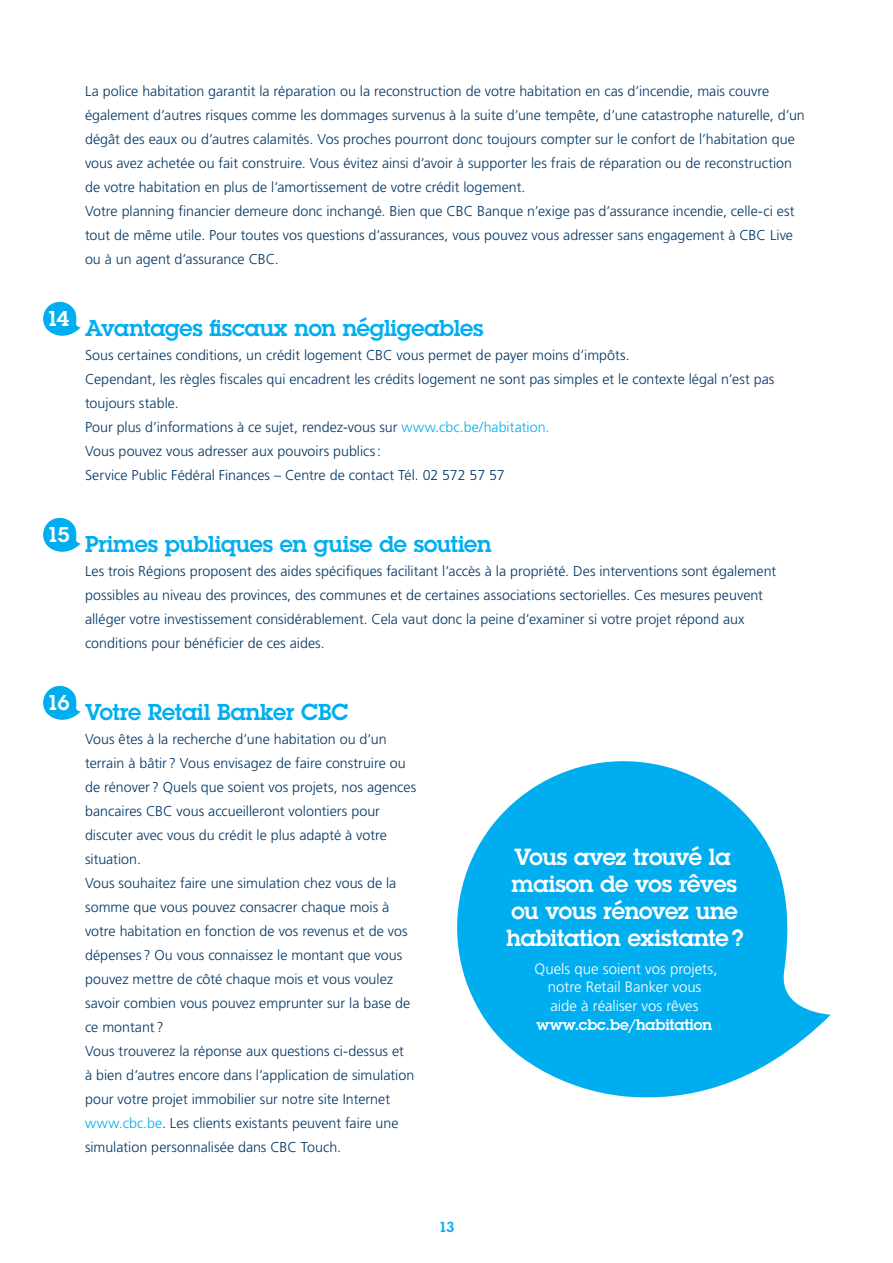
<style>
.page{position:relative;width:893px;height:1263px;background:#fff}
.page>*{position:absolute;margin:0;border:0;box-sizing:border-box;transform-origin:0 0}
.t1{font:600 22.8px/26.8px "Lubalin Graph Std";letter-spacing:-.015em;color:#fff;text-align:center}
.t2{font:600 22.5px "Lubalin Graph Std";letter-spacing:-.01em;color:#00aeef}
.t3{font:600 21px "Lubalin Graph Std";color:#fff}
.t4{font:300 15px/18.9px "Frutiger LT Std";color:#fff;text-align:center}
.t5{font:600 15px "Lubalin Graph Std";color:#fff}
.t6{font:300 14.25px/24px "Frutiger LT Std";color:#003665}
.t7{font:600 14.25px "Lubalin Graph Std";color:#00aeef}
.s1{color:#00aeef}
</style>
<div class="page">
<svg style="left:43px;top:301px;width:38px;height:35px"></svg>
<svg style="left:43px;top:517px;width:38px;height:35px"></svg>
<svg style="left:43px;top:685px;width:38px;height:35px"></svg>
<svg style="left:457px;top:761px;width:374px;height:337px;fill:#00aeef"></svg>
<p class="t6" style="left:85px;top:79px;width:721px">La police habitation garantit la réparation ou la reconstruction de votre habitation en cas d’incendie, mais couvre également d’autres risques comme les dommages survenus à la suite d’une tempête, d’une catastrophe naturelle, d’un dégât des eaux ou d’autres calamités. Vos proches pourront donc toujours compter sur le confort de l’habitation que vous avez achetée ou fait construire. Vous évitez ainsi d’avoir à supporter les frais de réparation ou de reconstruction de votre habitation en plus de l’amortissement de votre crédit logement.<br>Votre planning financier demeure donc inchangé. Bien que CBC Banque n’exige pas d’assurance incendie, celle-ci est tout de même utile. Pour toutes vos questions d’assurances, vous pouvez vous adresser sans engagement à CBC Live ou à un agent d’assurance CBC.</p>
<h3 class="t3" style="left:47px;top:304px;width:24px">14</h3>
<h2 class="t2" style="left:85px;top:313px;width:400px">Avantages fiscaux non négligeables</h2>
<p class="t6" style="left:85px;top:343px;width:691px">Sous certaines conditions, un crédit logement CBC vous permet de payer moins d’impôts.<br>Cependant, les règles fiscales qui encadrent les crédits logement ne sont pas simples et le contexte légal n’est pas toujours stable.<br>Pour plus d’informations à ce sujet, rendez-vous sur <span class="s1">www.cbc.be/habitation.<br></span>Vous pouvez vous adresser aux pouvoirs publics:<br>Service Public Fédéral Finances – Centre de contact Tél. 02 572 57 57</p>
<h3 class="t3" style="left:47px;top:520px;width:24px">15</h3>
<h2 class="t2" style="left:85px;top:529px;width:408px">Primes publiques en guise de soutien</h2>
<p class="t6" style="left:85px;top:559px;width:693px">Les trois Régions proposent des aides spécifiques facilitant l’accès à la propriété. Des interventions sont également possibles au niveau des provinces, des communes et de certaines associations sectorielles. Ces mesures peuvent alléger votre investissement considérablement. Cela vaut donc la peine d’examiner si votre projet répond aux conditions pour bénéficier de ces aides.</p>
<h3 class="t3" style="left:47px;top:688px;width:24px">16</h3>
<h2 class="t2" style="left:85px;top:697px;width:265px">Votre Retail Banker CBC</h2>
<p class="t6" style="left:85px;top:727px;width:333px">Vous êtes à la recherche d’une habitation ou d’un terrain à bâtir ? Vous envisagez de faire construire ou de rénover? Quels que soient vos projets, nos agences bancaires CBC vous accueilleront volontiers pour discuter avec vous du crédit le plus adapté à votre situation.<br>Vous souhaitez faire une simulation chez vous de la somme que vous pouvez consacrer chaque mois à votre habitation en fonction de vos revenus et de vos dépenses? Ou vous connaissez le montant que vous pouvez mettre de côté chaque mois et vous voulez savoir combien vous pouvez emprunter sur la base de ce montant?<br>Vous trouverez la réponse aux questions ci-dessus et<br>à bien d’autres encore dans l’application de simulation pour votre projet immobilier sur notre site Internet <span class="s1">www.cbc.be</span>. Les clients existants peuvent faire une simulation personnalisée dans CBC Touch.</p>
<h1 class="t1" style="left:506px;top:843px;width:239px">Vous avez trouvé la maison de vos rêves ou vous rénovez une habitation existante?</h1>
<p class="t4" style="left:535px;top:959px;width:184px">Quels que soient vos projets, notre Retail Banker vous aide à réaliser vos rêves</p>
<p class="t5" style="left:536px;top:1015px;width:177px">www.cbc.be/habitation</p>
<p class="t7" style="left:439px;top:1217px;width:17px">13</p>
</div>
